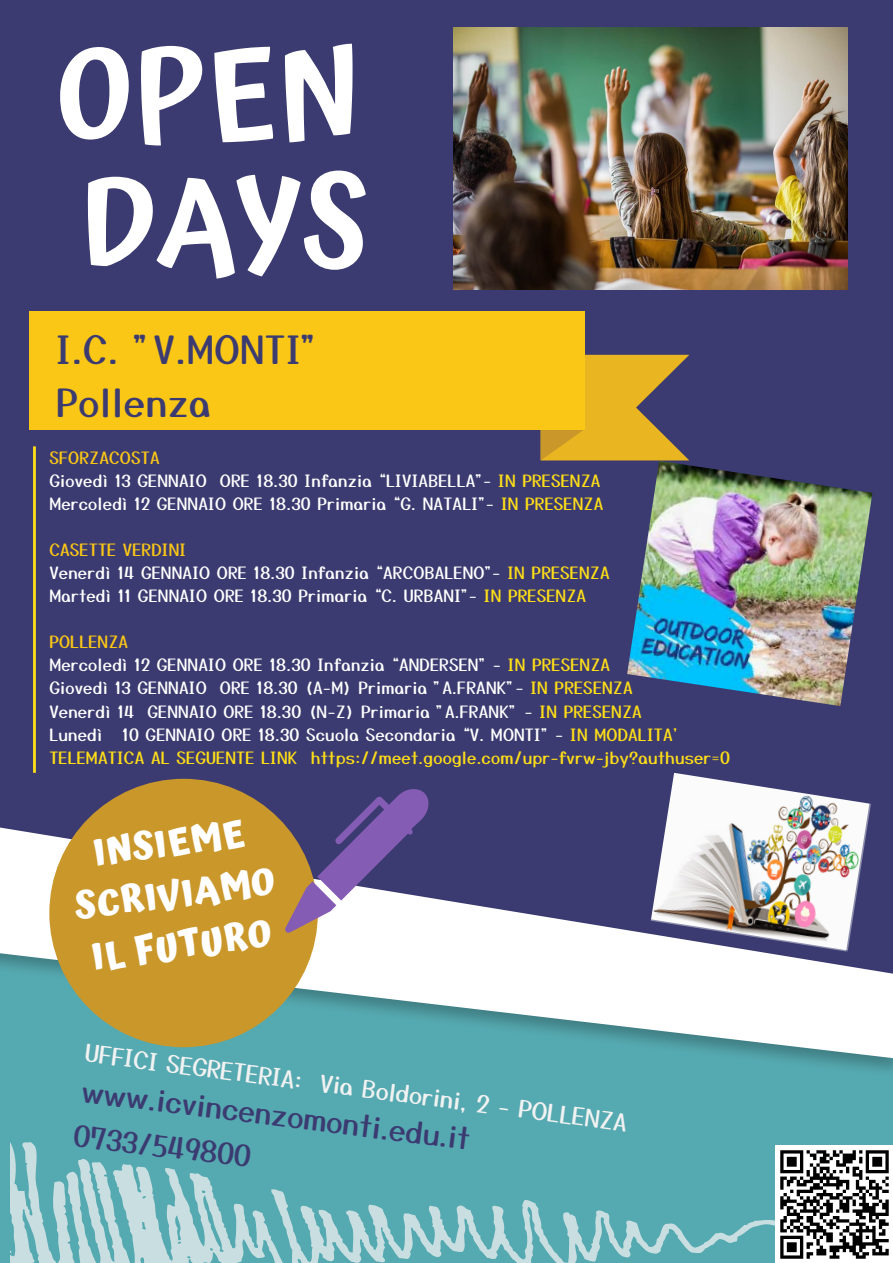
<style>
.page{position:relative;width:893px;height:1263px;background:#3b3b71}
.page>*{position:absolute;margin:0;border:0;box-sizing:border-box;transform-origin:0 0}
.t1{font:600 122.85px/127.7px "Atma";color:#fff}
.t2{font:38.03px "Yusei Magic";letter-spacing:.015em;color:#3b3b71}
.t3{font:700 36.97px "Atma";color:#fff}
.t4{font:29.7px "Yusei Magic";color:#3b3b71}
.t5{font:28.5px "Yusei Magic";color:#3b3b71}
.t6{font:23.55px "Yusei Magic";color:#f1f2f2}
.t7{font:16.58px "Yusei Magic";letter-spacing:.015em;color:#fff}
.t8{font:16.58px/23.1px "Yusei Magic";letter-spacing:.015em;color:#ffde17}
.t9{font:16.58px "Yusei Magic";letter-spacing:.015em;color:#fbc716}
.s1{color:#ffde17}
.s2{color:#fff}
</style>
<div class="page">
<div style="left:0;top:1077px;width:893px;height:186px;background:#55a9b0"></div>
<svg style="left:10px;top:1141px;width:883px;height:122px;background:#72b6bc"></svg>
<div style="left:0;top:1059px;width:893px;height:18px;background:#55a9b0"></div>
<svg style="left:0;top:827px;width:893px;height:232px"></svg>
<div style="left:49px;top:779px;width:269px;height:268px;background:#ca972b;border-radius:50%"></div>
<hr style="left:33px;top:446px;width:3px;height:327px;background:#ffde17">
<svg style="left:540px;top:355px;width:149px;height:105px"></svg>
<div style="left:30px;top:311px;width:555px;height:118px;background:#fbc716"></div>
<img style="left:775px;top:1145px;width:118px;height:118px">
<svg style="left:285px;top:789px;width:146px;height:144px"></svg>
<img style="left:454px;top:28px;width:393px;height:262px">
<img style="left:627px;top:461px;width:245px;height:245px">
<img style="left:651px;top:773px;width:220px;height:179px">
<p class="t1" style="left:56px;top:31px;width:313px">OPEN<br>DAYS</p>
<p class="t2" style="left:56px;top:320px;width:266px">I.C. "V.MONTI"</p>
<p class="t2" style="left:56px;top:372px;width:156px">Pollenza</p>
<p class="t9" style="left:49px;top:444px;width:112px">SFORZACOSTA</p>
<p class="t7" style="left:49px;top:467px;width:553px">Giovedì 13 GENNAIO ORE 18.30 Infanzia “LIVIABELLA”- <span class="s1">IN PRESENZA</span></p>
<p class="t7" style="left:49px;top:491px;width:555px">Mercoledì 12 GENNAIO ORE 18.30 Primaria “G. NATALI”- <span class="s1">IN PRESENZA</span></p>
<p class="t9" style="left:49px;top:537px;width:138px">CASETTE VERDINI</p>
<p class="t7" style="left:49px;top:560px;width:562px">Venerdì 14 GENNAIO ORE 18.30 Infanzia “ARCOBALENO”- <span class="s1">IN PRESENZA</span></p>
<p class="t7" style="left:49px;top:583px;width:538px">Martedì 11 GENNAIO ORE 18.30 Primaria “C. URBANI”- <span class="s1">IN PRESENZA</span></p>
<p class="t9" style="left:49px;top:629px;width:80px">POLLENZA</p>
<p class="t7" style="left:49px;top:652px;width:562px">Mercoledì 12 GENNAIO ORE 18.30 Infanzia “ANDERSEN” - <span class="s1">IN PRESENZA</span></p>
<p class="t7" style="left:49px;top:675px;width:585px">Giovedì 13 GENNAIO ORE 18.30 (A-M) Primaria "A.FRANK"- <span class="s1">IN PRESENZA</span></p>
<p class="t7" style="left:49px;top:698px;width:594px">Venerdì 14 GENNAIO ORE 18.30 (N-Z) Primaria "A.FRANK" - <span class="s1">IN PRESENZA</span></p>
<p class="t8" style="left:49px;top:722px;width:682px"><span class="s2">Lunedì 10 GENNAIO ORE 18.30 Scuola Secondaria “V. MONTI” -</span> IN MODALITA'<br>TELEMATICA AL SEGUENTE LINK https://meet.google.com/upr-fvrw-jby?authuser=0</p>
<p class="t3" style="left:90px;top:831px;width:154px;rotate:-7deg">INSIEME</p>
<p class="t3" style="left:73px;top:884px;width:203px;rotate:-7deg">SCRIVIAMO</p>
<p class="t3" style="left:89px;top:934px;width:183px;rotate:-7deg">IL FUTURO</p>
<p class="t6" style="left:87px;top:1036px;width:548px;rotate:7deg">UFFICI SEGRETERIA: Via Boldorini, 2 - POLLENZA</p>
<p class="t4" style="left:85px;top:1068px;width:393px;rotate:7deg">www.icvincenzomonti.edu.it</p>
<p class="t5" style="left:76px;top:1113px;width:180px;rotate:7deg">0733/549800</p>
</div>
